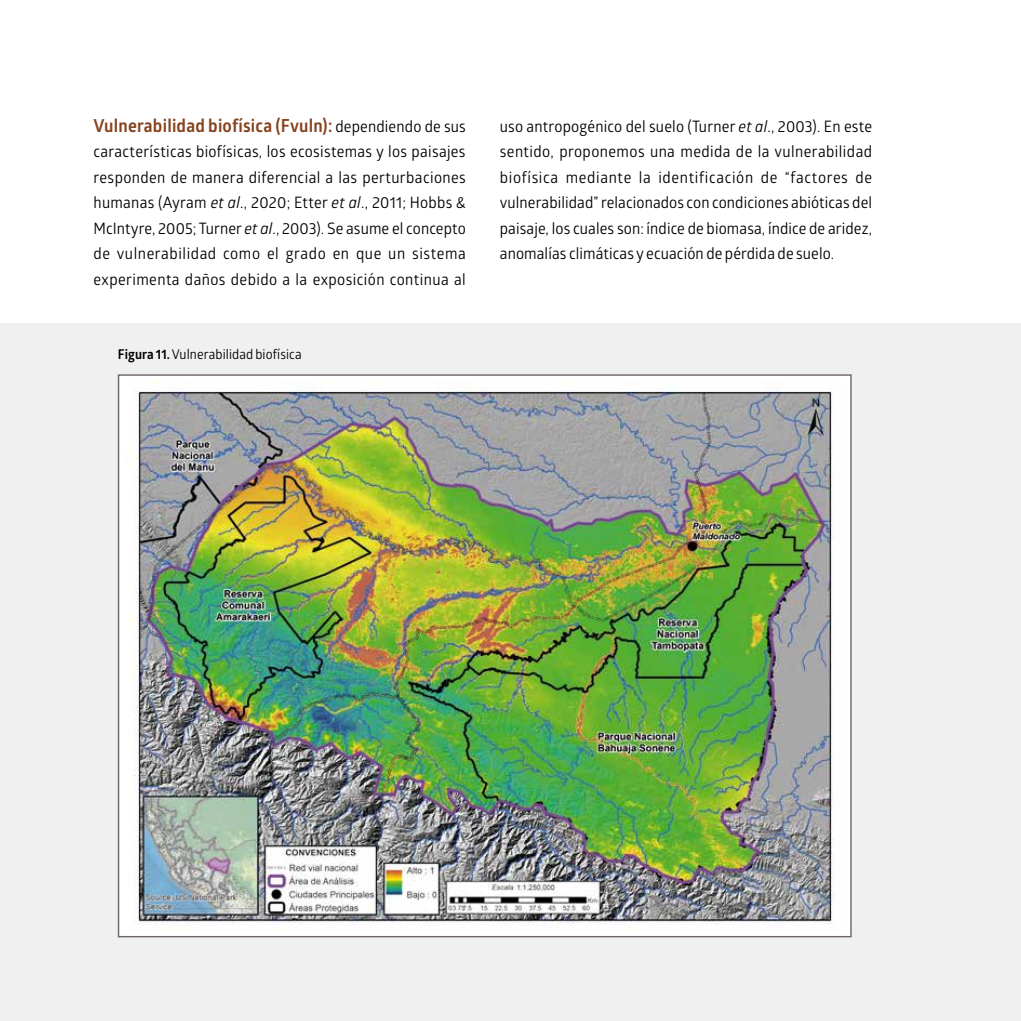
<style>
.page{position:relative;width:1021px;height:1021px;background:#fff}
.page>*{position:absolute;margin:0;border:0;box-sizing:border-box;transform-origin:0 0}
.t1{font:700 18px "Glober";letter-spacing:.01em;color:#86431f;scale:.95 1}
.t2{font:15.75px/25.5px "Glober";letter-spacing:.01em;color:#000;text-align:justify;scale:.95 1}
.t3{font:13.5px "Glober";letter-spacing:.005em;color:#000;scale:.95 1}
.s1{font-weight:400;font-size:15.75px;color:#000}
.s2{font-style:italic}
.s3{font-weight:700}
</style>
<div class="page">
<div style="left:0;top:323px;width:1020px;height:697px;background:#f0f0f0"></div>
<div style="left:118px;top:374px;width:733px;height:563px;background:#fff;border:1px solid #6d6562"></div>
<img style="left:129px;top:381px;width:705px;height:549px">
<hr style="left:1020px;top:323px;width:1px;height:697px;background:#f0f0f0">
<p class="t1" style="left:94px;top:113px;width:393px">Vulnerabilidad biofísica (Fvuln): <span class="s1">dependiendo de sus</span></p>
<p class="t2" style="left:94px;top:138px;width:393px">características biofísicas, los ecosistemas y los paisajes responden de manera diferencial a las perturbaciones humanas (Ayram <span class="s2">et al</span>., 2020; Etter <span class="s2">et al</span>., 2011; Hobbs &amp; McIntyre, 2005; Turner <span class="s2">et al</span>., 2003). Se asume el concepto de vulnerabilidad como el grado en que un sistema experimenta daños debido a la exposición continua al</p>
<p class="t3" style="left:118px;top:344px;width:195px"><span class="s3">Figura 11.</span> Vulnerabilidad biofísica</p>
<p class="t2" style="left:500px;top:113px;width:393px">uso antropogénico del suelo (Turner <span class="s2">et al</span>., 2003). En este sentido, proponemos una medida de la vulnerabilidad biofísica mediante la identificación de “factores de vulnerabilidad” relacionados con condiciones abióticas del paisaje, los cuales son: índice de biomasa, índice de aridez, anomalías climáticas y ecuación de pérdida de suelo.</p>
</div>
